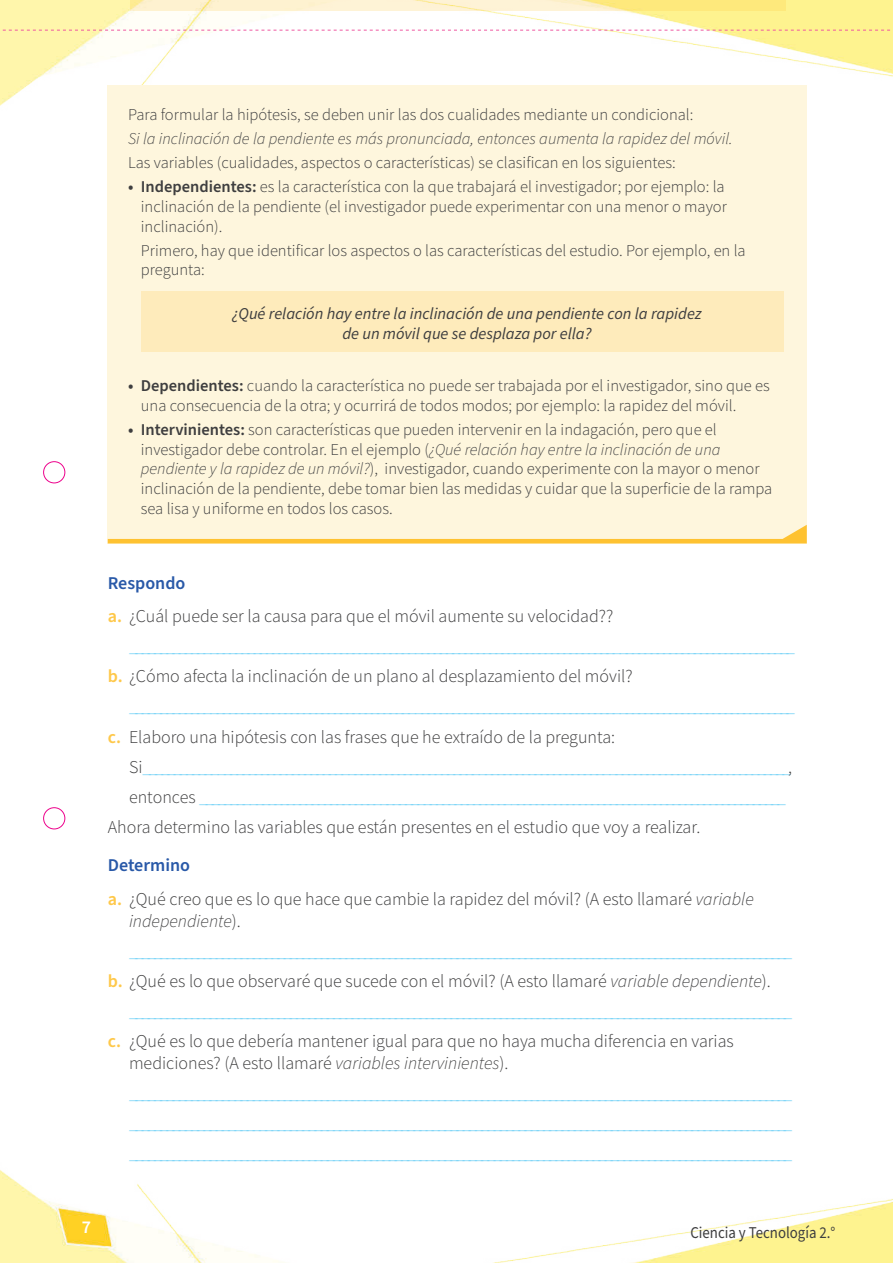
<style>
.page{position:relative;width:893px;height:1263px;background:#fff}
.page>*{position:absolute;margin:0;border:0;box-sizing:border-box;transform-origin:0 0}
.t1{font:300 18px/30.2px "Source Sans Pro";color:#6bcff6}
.t2{font:300 18px/32.8px "Source Sans Pro";color:#3e3e3f}
.t3{font:italic 300 18px "Source Sans Pro";color:#3e3e3f}
.t4{font:600 18px "Source Sans Pro";color:#fff}
.t5{font:300 16.5px/19.8px "Source Sans Pro";color:#3e3e3f}
.t6{font:italic 16.5px/19.8px "Source Sans Pro";color:#3e3e3f;text-align:center}
.t7{font:italic 300 16.5px "Source Sans Pro";color:#3e3e3f}
.t8{font:16.5px "Source Sans Pro";color:#3e3e3f;scale:.9 1}
.s1{font-weight:600}
.s2{font-style:italic}
.s3{font-weight:600;color:#2959a8}
.s4{font-weight:600;color:#fec84a}
.s5{color:#3e3e3f}
.s6{font-style:normal}
.s7{font-style:italic;color:#3e3e3f}
</style>
<div class="page">
<img style="left:0;top:0;width:893px;height:1263px">
<svg style="left:131px;top:0;width:655px;height:11px;background:#fdefb8"></svg>
<div style="left:108px;top:85px;width:699px;height:458px;background:#fef6dd"></div>
<svg style="left:108px;top:525px;width:699px;height:18px"></svg>
<div style="left:141px;top:291px;width:642px;height:60px;background:#feebbb"></div>
<svg style="left:0;top:30px;width:893px;height:1px"></svg>
<svg style="left:43px;top:461px;width:23px;height:369px"></svg>
<p class="t5" style="left:128px;top:105px;width:567px">Para formular la hipótesis, se deben unir las dos cualidades mediante un condicional:</p>
<p class="t7" style="left:128px;top:131px;width:606px">Si la inclinación de la pendiente es más pronunciada, entonces aumenta la rapidez del móvil.</p>
<p class="t5" style="left:128px;top:153px;width:549px">Las variables (cualidades, aspectos o características) se clasifican en los siguientes:</p>
<p class="t5" style="left:141px;top:177px;width:588px;text-indent:-13px"><span class="s1">• Independientes:</span> es la característica con la que trabajará el investigador; por ejemplo: la inclinación de la pendiente (el investigador puede experimentar con una menor o mayor inclinación).</p>
<p class="t5" style="left:141px;top:241px;width:606px">Primero, hay que identificar los aspectos o las características del estudio. Por ejemplo, en la pregunta:</p>
<p class="t6" style="left:232px;top:304px;width:471px">¿Qué relación hay entre la inclinación de una pendiente con la rapidez de un móvil que se desplaza por ella?</p>
<p class="t5" style="left:141px;top:376px;width:630px;text-indent:-13px"><span class="s1">• Dependientes:</span> cuando la característica no puede ser trabajada por el investigador, sino que es una consecuencia de la otra; y ocurrirá de todos modos; por ejemplo: la rapidez del móvil.</p>
<p class="t5" style="left:141px;top:420px;width:633px;text-indent:-13px"><span class="s1">• Intervinientes:</span> son características que pueden intervenir en la indagación, pero que el investigador debe controlar. En el ejemplo (<span class="s2">¿Qué relación hay entre la inclinación de una pendiente y la rapidez de un móvil?</span>), investigador, cuando experimente con la mayor o menor inclinación de la pendiente, debe tomar bien las medidas y cuidar que la superficie de la rampa sea lisa y uniforme en todos los casos.</p>
<p class="t2" style="left:108px;top:567px;width:507px"><span class="s3">Respondo<br></span><span class="s4">a.</span> ¿Cuál puede ser la causa para que el móvil aumente su velocidad??</p>
<p class="t1" style="left:108px;top:631px;width:689px;text-indent:21px">_____________ _________________________________ _________________________________ ____________________________ <span class="s4">b.</span> <span class="s5">¿Cómo afecta la inclinación de un plano al desplazamiento del móvil?</span></p>
<p class="t1" style="left:108px;top:692px;width:689px;text-indent:21px">_____________ _________________________________ _________________________________ ____________________________ <span class="s4">c.</span> <span class="s5">Elaboro una hipótesis con las frases que he extraído de la pregunta:</span></p>
<p class="t1" style="left:129px;top:752px;width:665px"><span class="s5">Si</span>____________ _____________________ _____________________ _____________________ _____________________________<span class="s5">,</span></p>
<p class="t1" style="left:129px;top:782px;width:658px"><span class="s5">entonces</span> ________ _____________________ _____________________ _____________________ _______________________</p>
<p class="t2" style="left:108px;top:811px;width:594px">Ahora determino las variables que están presentes en el estudio que voy a realizar.</p>
<p class="t2" style="left:108px;top:848px;width:648px;line-height:33.9px"><span class="s3">Determino<br></span><span class="s4">a.</span> ¿Qué creo que es lo que hace que cambie la rapidez del móvil? (A esto llamaré <span class="s2">variable</span></p>
<p class="t3" style="left:129px;top:913px;width:113px">independiente<span class="s6">).</span></p>
<p class="t1" style="left:129px;top:936px;width:665px">___________________________________________________________________________________________________________</p>
<p class="t2" style="left:108px;top:965px;width:665px"><span class="s4">b.</span> ¿Qué es lo que observaré que sucede con el móvil? (A esto llamaré <span class="s2">variable dependiente</span>).</p>
<p class="t1" style="left:129px;top:996px;width:665px">___________________________________________________________________________________________________________</p>
<p class="t2" style="left:108px;top:1025px;width:628px"><span class="s4">c.</span> ¿Qué es lo que debería mantener igual para que no haya mucha diferencia en varias</p>
<p class="t1" style="left:129px;top:1048px;width:665px"><span class="s5">mediciones? (A esto llamaré</span> <span class="s7">variables intervinientes</span><span class="s5">). </span>___________________________________________________________________________________________________________ ___________________________________________________________________________________________________________ ___________________________________________________________________________________________________________</p>
<p class="t4" style="left:82px;top:1218px;width:11px">7</p>
<p class="t8" style="left:690px;top:1225px;width:163px">Ciencia y Tecnología 2.°</p>
</div>
